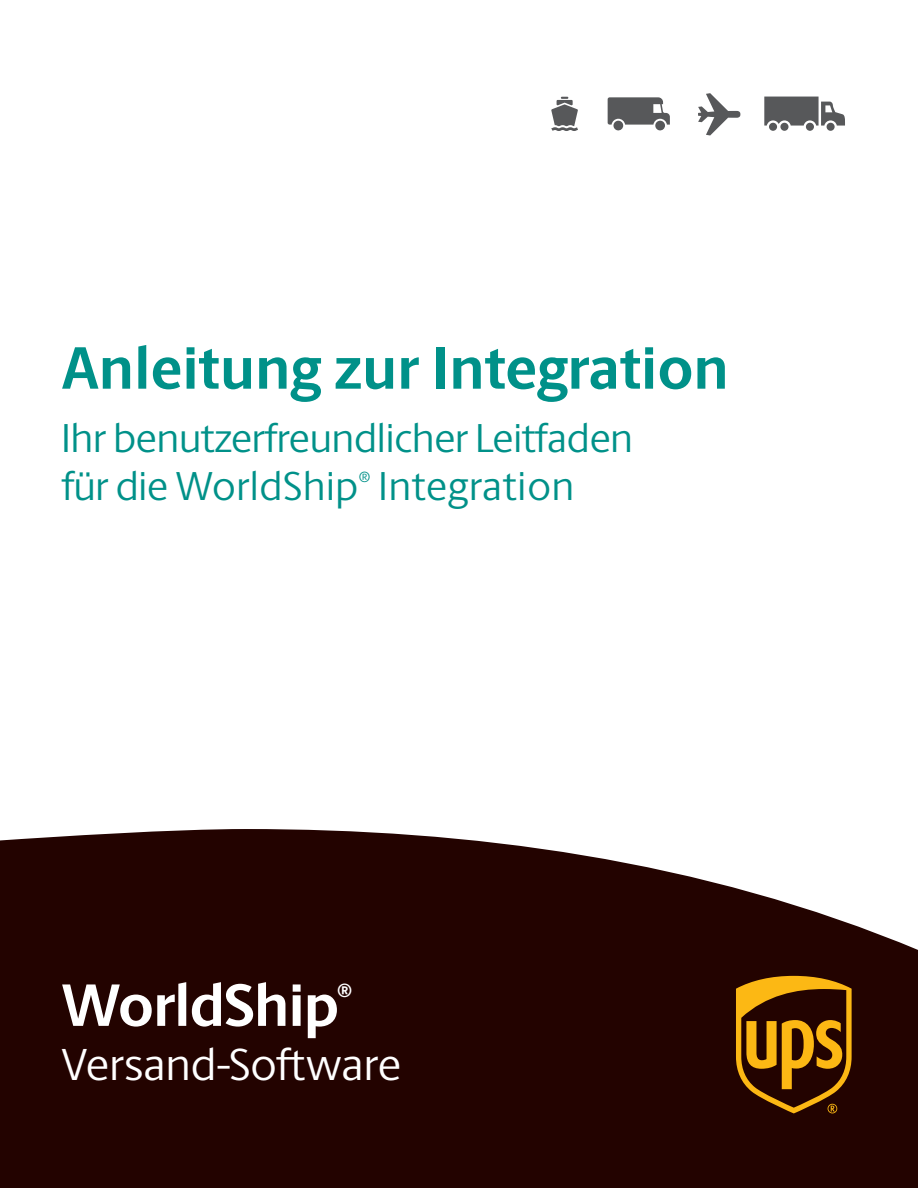
<style>
.page{position:relative;width:918px;height:1188px;background:#fff}
.page>*{position:absolute;margin:0;border:0;box-sizing:border-box;transform-origin:0 0}
.t1{font:700 60px "UPS Berlingske Sans";letter-spacing:-.005em;color:#009189}
.t2{font:700 60px "UPS Berlingske Sans";letter-spacing:-.015em;color:#fff}
.t3{font:45px "UPS Berlingske Sans";letter-spacing:-.015em;color:#fff}
.t4{font:40.5px/48px "UPS Berlingske Sans";letter-spacing:-.02em;color:#009189}
.t5{font:40.5px "UPS Berlingske Sans";color:#009189}
.t6{font:700 19.2px "UPS Berlingske Sans";color:#fff}
.t7{font:14.85px "UPS Berlingske Sans";color:#009189}
</style>
<div class="page">
<svg style="left:0;top:829px;width:918px;height:359px;background:#351715"></svg>
<svg style="left:736px;top:976px;width:116px;height:137px;background:#7a4b08"></svg>
<svg style="left:551px;top:97px;width:27px;height:34px"></svg>
<svg style="left:608px;top:97px;width:62px;height:34px"></svg>
<svg style="left:698px;top:93px;width:42px;height:43px"></svg>
<svg style="left:764px;top:97px;width:81px;height:34px"></svg>
<h1 class="t1" style="left:61px;top:323px;width:669px">Anleitung zur Integration</h1>
<p class="t4" style="left:61px;top:412px;width:574px">Ihr benutzerfreundlicher Leitfaden für die WorldShip</p>
<p class="t7" style="left:359px;top:467px;width:13px">®</p>
<p class="t5" style="left:378px;top:458px;width:198px">Integration</p>
<h1 class="t2" style="left:61px;top:961px;width:280px">WorldShip</h1>
<p class="t6" style="left:337px;top:976px;width:17px">®</p>
<p class="t3" style="left:61px;top:1033px;width:342px">Versand-Software</p>
</div>
